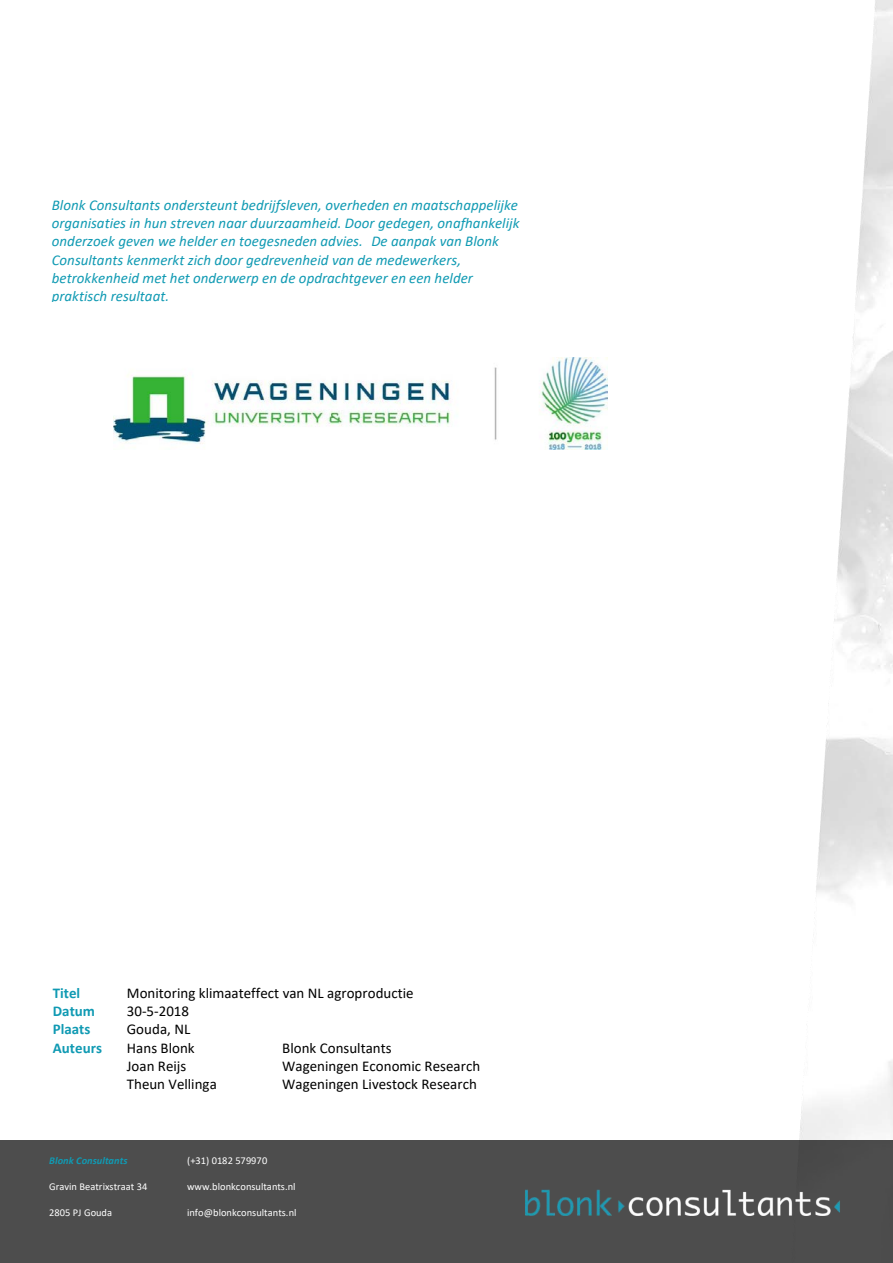
<style>
.page{position:relative;width:893px;height:1263px;background:#fff}
.page>*{position:absolute;margin:0;border:0;box-sizing:border-box;transform-origin:0 0}
.t1{font:italic 15px/18.3px "Calibri";letter-spacing:.005em;color:#109ab3;text-align:justify}
.t2{font:15px "Calibri";color:#000}
.t3{font:700 15px "Calibri";color:#109ab3}
.t4{font:10.5px "Calibri";color:#fff}
.t5{font:italic 700 10.5px "Calibri";letter-spacing:.005em;color:#109ab3}
</style>
<div class="page">
<img style="left:0;top:0;width:893px;height:1141px">
<img style="left:1px;top:195px;width:535px;height:107px">
<img style="left:2px;top:983px;width:627px;height:130px">
<div style="left:363px;top:232px;width:5px;height:18px;background:#fff"></div>
<img style="left:113px;top:358px;width:494px;height:91px">
<div style="left:0;top:1141px;width:893px;height:122px;background:#4d4d4d"></div>
<img style="left:525px;top:1189px;width:315px;height:27px">
<p class="t1" style="left:52px;top:197px;width:469px">Blonk Consultants ondersteunt bedrijfsleven, overheden en maatschappelijke organisaties in hun streven naar duurzaamheid. Door gedegen, onafhankelijk onderzoek geven we helder en toegesneden advies.</p>
<p class="t1" style="left:52px;top:233px;width:449px;text-align:left;text-indent:320px">De aanpak van Blonk Consultants kenmerkt zich door gedrevenheid van de medewerkers, betrokkenheid met het onderwerp en de opdrachtgever en een helder praktisch resultaat.</p>
<p class="t3" style="left:53px;top:986px;width:29px">Titel</p>
<p class="t2" style="left:127px;top:986px;width:288px">Monitoring klimaateffect van NL agroproductie</p>
<p class="t3" style="left:53px;top:1005px;width:44px">Datum</p>
<p class="t2" style="left:127px;top:1005px;width:64px">30-5-2018</p>
<p class="t3" style="left:53px;top:1023px;width:39px">Plaats</p>
<p class="t2" style="left:127px;top:1023px;width:65px">Gouda, NL</p>
<p class="t3" style="left:53px;top:1041px;width:51px">Auteurs</p>
<p class="t2" style="left:127px;top:1041px;width:69px">Hans Blonk</p>
<p class="t2" style="left:282px;top:1041px;width:111px">Blonk Consultants</p>
<p class="t2" style="left:127px;top:1060px;width:61px">Joan Reijs</p>
<p class="t2" style="left:282px;top:1060px;width:199px">Wageningen Economic Research</p>
<p class="t2" style="left:127px;top:1078px;width:91px">Theun Vellinga</p>
<p class="t2" style="left:282px;top:1078px;width:196px">Wageningen Livestock Research</p>
<p class="t5" style="left:49px;top:1156px;width:80px">Blonk Consultants</p>
<p class="t4" style="left:187px;top:1156px;width:82px">(+31) 0182 579970</p>
<p class="t4" style="left:49px;top:1182px;width:100px">Gravin Beatrixstraat 34</p>
<p class="t4" style="left:187px;top:1182px;width:110px">www.blonkconsultants.nl</p>
<p class="t4" style="left:49px;top:1208px;width:64px">2805 PJ Gouda</p>
<p class="t4" style="left:187px;top:1208px;width:111px">info@blonkconsultants.nl</p>
</div>
